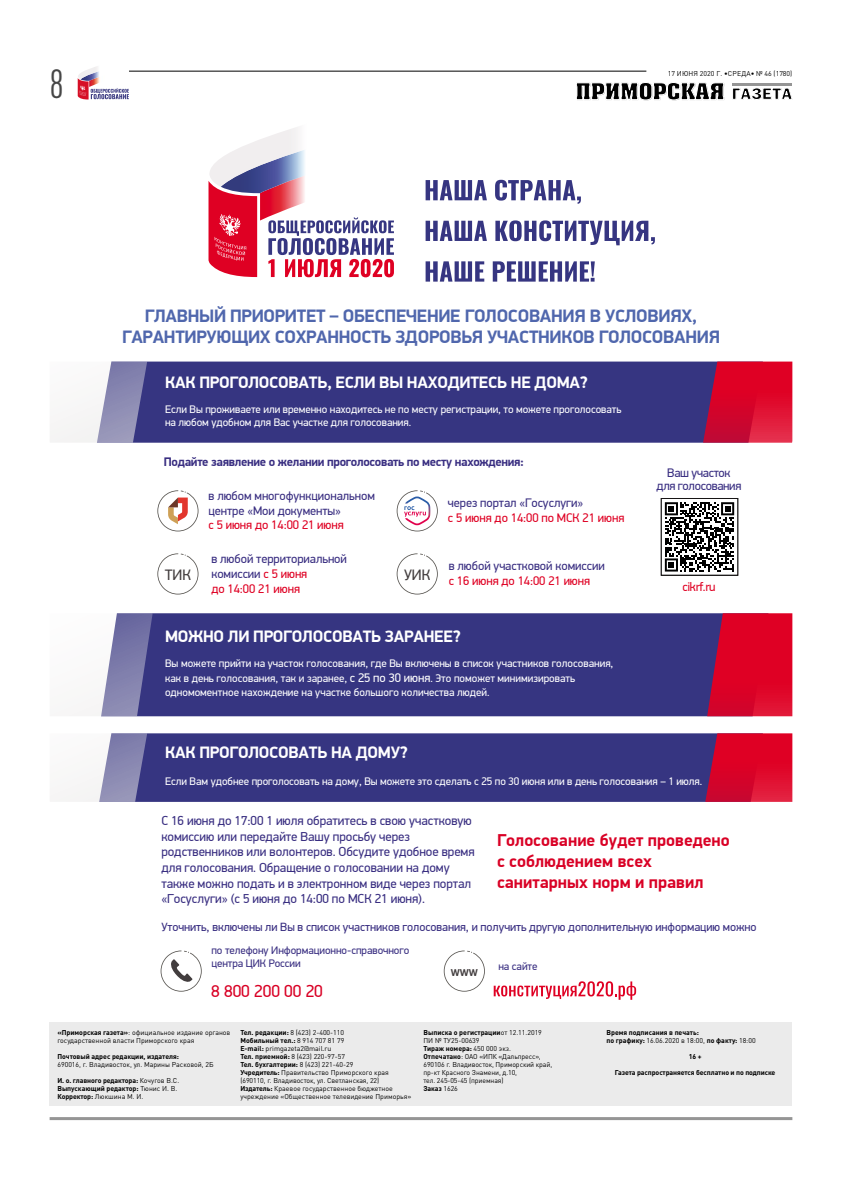
<style>
.page{position:relative;width:842px;height:1191px;background:#fff}
.page>*{position:absolute;margin:0;border:0;box-sizing:border-box;transform-origin:0 0}
.t1{font:condensed 40px "DIN Pro";color:#464646}
.t2{font:700 18.1px/21.7px "PF Din Display Pro";letter-spacing:-.015em;color:#5067ad;text-align:center}
.t3{font:700 17.3px/20.8px "PF Din Display Pro";color:#d90025}
.t4{font:17.3px "PF Din Display Pro";color:#d90025}
.t5{font:700 16.6px "PF Din Display Pro";letter-spacing:-.015em;color:#fff}
.t6{font:15.2px "PF Din Display Pro";color:#423d3e}
.t7{font:13px/15.6px "PF Din Display Pro";letter-spacing:-.005em;color:#392e81}
.t8{font:12.5px/15px "PF Din Display Pro";letter-spacing:-.005em;color:#392e81}
.t9{font:12.5px "PF Din Display Pro";letter-spacing:-.005em;color:#df0023}
.t10{font:700 12.5px "PF Din Display Pro";letter-spacing:-.025em;color:#392e81}
.t11{font:12.5px/12.6px "PF Din Display Pro";letter-spacing:-.025em;color:#392e81;text-align:center}
.t12{font:12px "PF Din Display Pro";letter-spacing:-.005em;color:#392e81}
.t13{font:11px/14.5px "PF Din Display Pro";letter-spacing:-.005em;color:#fff}
.t14{font:11px/13.2px "PF Din Display Pro";letter-spacing:-.005em;color:#392e81}
.t15{font:700 10px "PF Din Display Pro";color:#423d3e}
.t16{font:7px/8px "DIN Pro";color:#000}
.t17{font:700 7px/8px "DIN Pro";letter-spacing:-.01em;color:#000}
.s1{color:#df0023}
.s2{font-size:12.5px}
.s3{font-weight:700}
.s4{font-weight:400}
</style>
<div class="page">
<hr style="left:50px;top:1117px;width:742px;height:3px;background:#959595">
<hr style="left:129px;top:71px;width:517px;height:1px;background:#000">
<svg style="left:576px;top:82px;width:148px;height:18px"></svg>
<svg style="left:733px;top:88px;width:59px;height:12px"></svg>
<hr style="left:732px;top:83px;width:60px;height:2px;background:#959595">
<svg style="left:78px;top:79px;width:51px;height:20px"></svg>
<img style="left:89px;top:81px;width:15px;height:6px">
<img style="left:80px;top:79px;width:24px;height:2px">
<img style="left:78px;top:66px;width:20px;height:13px">
<img style="left:80px;top:69px;width:20px;height:10px">
<div style="left:50px;top:1022px;width:742px;height:83px;background:#ebebeb"></div>
<svg style="left:208px;top:127px;width:186px;height:150px"></svg>
<div style="left:147px;top:361px;width:556px;height:82px;background:#363581"></div>
<svg style="left:703px;top:361px;width:89px;height:82px;background:#cc0f36"></svg>
<svg style="left:50px;top:361px;width:97px;height:82px"></svg>
<svg style="left:426px;top:180px;width:61px;height:20px"></svg>
<svg style="left:495px;top:180px;width:86px;height:24px"></svg>
<svg style="left:426px;top:221px;width:61px;height:20px"></svg>
<svg style="left:495px;top:220px;width:160px;height:25px"></svg>
<svg style="left:426px;top:261px;width:58px;height:21px"></svg>
<svg style="left:493px;top:261px;width:102px;height:21px"></svg>
<div style="left:147px;top:733px;width:558px;height:69px;background:#363581"></div>
<svg style="left:705px;top:733px;width:87px;height:69px;background:#cf0a31"></svg>
<svg style="left:56px;top:733px;width:91px;height:69px"></svg>
<div style="left:153px;top:613px;width:554px;height:103px;background:#363581"></div>
<svg style="left:707px;top:613px;width:85px;height:103px;background:#cd072f"></svg>
<svg style="left:90px;top:613px;width:63px;height:103px"></svg>
<svg style="left:157px;top:490px;width:41px;height:41px"></svg>
<svg style="left:397px;top:553px;width:41px;height:41px"></svg>
<svg style="left:157px;top:553px;width:41px;height:41px"></svg>
<svg style="left:397px;top:490px;width:41px;height:41px"></svg>
<svg style="left:444px;top:950px;width:41px;height:41px"></svg>
<svg style="left:161px;top:950px;width:41px;height:41px"></svg>
<div style="left:661px;top:498px;width:77px;height:78px;border:1px solid #171515"></div>
<svg style="left:665px;top:502px;width:69px;height:69px"></svg>
<svg style="left:494px;top:981px;width:142px;height:18px"></svg>
<h1 class="t1" style="left:50px;top:55px;width:16px">8</h1>
<p class="t16" style="left:668px;top:69px;width:126px">17 ИЮНЯ 2020 Г. •СРЕДА• № 46 (1780)</p>
<h2 class="t2" style="left:122px;top:305px;width:599px">ГЛАВНЫЙ ПРИОРИТЕТ – ОБЕСПЕЧЕНИЕ ГОЛОСОВАНИЯ В УСЛОВИЯХ,<br>ГАРАНТИРУЮЩИХ СОХРАННОСТЬ ЗДОРОВЬЯ УЧАСТНИКОВ ГОЛОСОВАНИЯ</h2>
<h3 class="t5" style="left:165px;top:372px;width:424px">КАК ПРОГОЛОСОВАТЬ, ЕСЛИ ВЫ НАХОДИТЕСЬ НЕ ДОМА?</h3>
<h3 class="t13" style="left:165px;top:403px;width:458px;line-height:13.2px">Если Вы проживаете или временно находитесь не по месту регистрации, то можете проголосовать на любом удобном для Вас участке для голосования.</h3>
<h3 class="t10" style="left:164px;top:454px;width:362px">Подайте заявление о желании проголосовать по месту нахождения:</h3>
<h3 class="t6" style="left:165px;top:566px;width:28px">ТИК</h3>
<h3 class="t8" style="left:208px;top:488px;width:168px">в любом многофункциональном центре «Мои документы»</h3>
<h3 class="t9" style="left:208px;top:518px;width:137px">с 5 июня до 14:00 21 июня</h3>
<h3 class="t8" style="left:448px;top:495px;width:137px">через портал «Госуслуги»</h3>
<h3 class="t9" style="left:448px;top:510px;width:178px">с 5 июня до 14:00 по МСК 21 июня</h3>
<h3 class="t8" style="left:211px;top:551px;width:137px">в любой территориальной комиссии <span class="s1">с 5 июня<br>до 14:00 21 июня</span></h3>
<h3 class="t8" style="left:449px;top:558px;width:158px">в любой участковой комиссии</h3>
<h3 class="t6" style="left:404px;top:566px;width:28px">УИК</h3>
<h3 class="t9" style="left:449px;top:573px;width:143px">с 16 июня до 14:00 21 июня</h3>
<h3 class="t5" style="left:165px;top:626px;width:297px">МОЖНО ЛИ ПРОГОЛОСОВАТЬ ЗАРАНЕЕ?</h3>
<p class="t13" style="left:165px;top:656px;width:450px">Вы можете прийти на участок голосования, где Вы включены в список участников голосования, как в день голосования, так и заранее, <span class="s2">с 25 по 30 июня</span>. Это поможет минимизировать одномоментное нахождение на участке большого количества людей.</p>
<h3 class="t11" style="left:657px;top:466px;width:86px">Ваш участок для голосования</h3>
<h3 class="t9" style="left:682px;top:580px;width:35px">cikrf.ru</h3>
<h3 class="t5" style="left:165px;top:742px;width:244px">КАК ПРОГОЛОСОВАТЬ НА ДОМУ?</h3>
<h3 class="t13" style="left:165px;top:773px;width:539px">Если Вам удобнее проголосовать на дому, Вы можете это сделать с 25 по 30 июня или в день голосования – 1 июля.</h3>
<p class="t7" style="left:161px;top:813px;width:315px">С 16 июня до 17:00 1 июля обратитесь в свою участковую комиссию или передайте Вашу просьбу через родственников или волонтеров. Обсудите удобное время для голосования. Обращение о голосовании на дому также можно подать и в электронном виде через портал «Госуслуги» (с 5 июня до 14:00 по МСК 21 июня).</p>
<h3 class="t3" style="left:497px;top:830px;width:234px">Голосование будет проведено с соблюдением всех санитарных норм и правил</h3>
<h3 class="t12" style="left:161px;top:920px;width:597px">Уточнить, включены ли Вы в список участников голосования, и получить другую дополнительную информацию можно</h3>
<h3 class="t14" style="left:211px;top:943px;width:199px">по телефону Информационно-справочного центра ЦИК России</h3>
<h3 class="t4" style="left:211px;top:981px;width:113px">8 800 200 00 20</h3>
<h3 class="t15" style="left:451px;top:966px;width:29px">WWW</h3>
<h3 class="t14" style="left:498px;top:960px;width:41px">на сайте</h3>
<p class="t16" style="left:57px;top:1027px;width:174px"><span class="s3">«Приморская газета»</span>: официальное издание органов государственной власти Приморского края</p>
<p class="t17" style="left:57px;top:1051px;width:123px">Почтовый адрес редакции, издателя:</p>
<p class="t16" style="left:57px;top:1059px;width:158px">690016, г. Владивосток, ул. Марины Расковой, 2Б</p>
<p class="t17" style="left:57px;top:1075px;width:123px">И. о. главного редактора: <span class="s4">Кочугов В.С.<br></span>Выпускающий редактор: <span class="s4">Тюнис И. В.<br></span>Корректор: <span class="s4">Люкшина М. И.</span></p>
<p class="t16" style="left:240px;top:1027px;width:172px"><span class="s3">Тел. редакции:</span> 8 (423) 2-400-110<br><span class="s3">Мобильный тел.:</span> 8 914 707 81 79<br><span class="s3">E-mail:</span> primgazeta2@mail.ru<br><span class="s3">Тел. приемной:</span> 8 (423) 220-97-57<br><span class="s3">Тел. бухгалтерии:</span> 8 (423) 221-40-29<br><span class="s3">Учредитель:</span> Правительство Приморского края (690110, г. Владивосток, ул. Светланская, 22)<br><span class="s3">Издатель:</span> Краевое государственное бюджетное учреждение «Общественное телевидение Приморья»</p>
<p class="t16" style="left:423px;top:1027px;width:130px"><span class="s3">Выписка о регистрации</span>от 12.11.2019<br>ПИ № ТУ25-00639<br><span class="s3">Тираж номера:</span> 450 000 экз.<br><span class="s3">Отпечатано</span>: ОАО «ИПК «Дальпресс»,<br>690106 г. Владивосток, Приморский край, пр-кт Красного Знамени, д.10,<br>тел. 245-05-45 (приемная)<br><span class="s3">Заказ</span> 1626</p>
<p class="t17" style="left:606px;top:1027px;width:151px">Время подписания в печать:<br>по графику: <span class="s4">16.06.2020 в 18:00,</span> по факту: <span class="s4">18:00</span></p>
<p class="t17" style="left:689px;top:1051px;width:14px">16 +</p>
<p class="t17" style="left:615px;top:1067px;width:162px">Газета распространяется бесплатно и по подписке</p>
</div>
